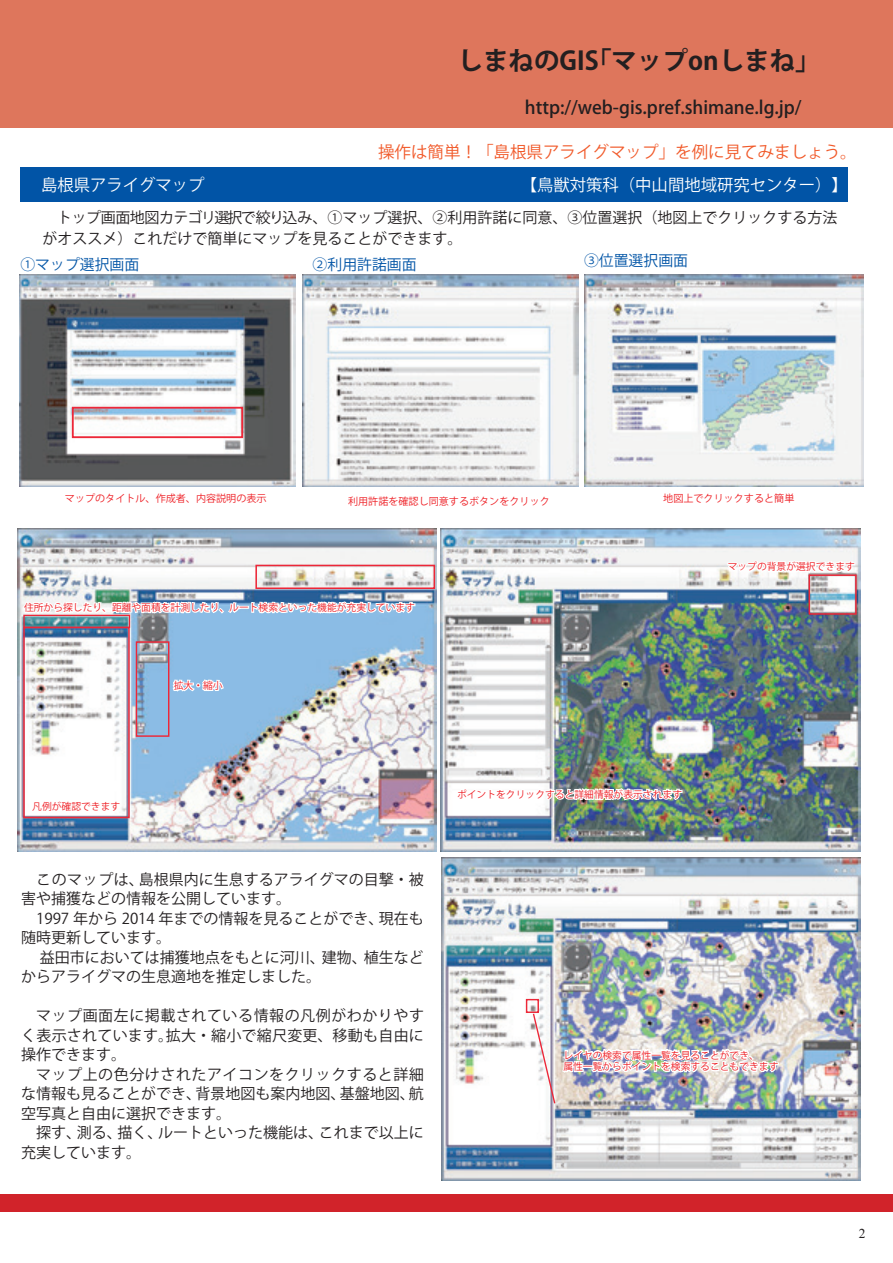
<style>
.page{position:relative;width:893px;height:1263px;background:#fff}
.page>*{position:absolute;margin:0;border:0;box-sizing:border-box;transform-origin:0 0}
.t1{font:700 25.5px "Koz Go Pro";color:#231f20}
.t2{font:500 18px "Koz Go Pro";color:#231f20}
.t3{font:16.5px "Koz Go Pro";color:#fff}
.t4{font:16.5px "Koz Go Pro";color:#f15929}
.t5{font:15px/19.5px "Koz Go Pro";color:#231f20}
.t6{font:15px "Koz Go Pro";color:#0154a6}
.t7{font:13.5px "Times New Roman";color:#231f20}
.t8{font:10.05px "Koz Go Pro";color:#ee1d23}
.t9{font:9.75px/11.7px "Koz Go Pro";color:#ee1d23}
</style>
<div class="page">
<div style="left:0;top:0;width:893px;height:128px;background:#de765c"></div>
<div style="left:0;top:1194px;width:893px;height:17px;background:#d1232a"></div>
<img style="left:20px;top:274px;width:276px;height:213px">
<div style="left:72px;top:407px;width:171px;height:31px;border:2px solid #ed2738"></div>
<img style="left:303px;top:274px;width:275px;height:213px">
<div style="left:20px;top:167px;width:828px;height:35px;background:#0154a6"></div>
<img style="left:584px;top:274px;width:279px;height:213px">
<img style="left:441px;top:528px;width:419px;height:323px">
<div style="left:809px;top:574px;width:48px;height:41px;border:1px solid #ed2738"></div>
<svg style="left:726px;top:543px;width:130px;height:38px"></svg>
<img style="left:454px;top:768px;width:230px;height:46px">
<img style="left:18px;top:528px;width:418px;height:323px">
<div style="left:23px;top:627px;width:107px;height:191px;border:1px solid #ed2738"></div>
<div style="left:255px;top:565px;width:180px;height:24px;border:2px solid #ed2738"></div>
<div style="left:136px;top:641px;width:33px;height:96px;border:1px solid #ed2738"></div>
<svg style="left:171px;top:676px;width:54px;height:29px"></svg>
<img style="left:21px;top:545px;width:396px;height:80px">
<img style="left:441px;top:857px;width:419px;height:323px">
<div style="left:526px;top:999px;width:13px;height:14px;border:1px solid #ed2738"></div>
<img style="left:532px;top:1012px;width:248px;height:93px">
<h1 class="t1" style="left:458px;top:44px;width:365px">しまねのGIS「マップonしまね」</h1>
<p class="t2" style="left:525px;top:96px;width:278px">http://web-gis.pref.shimane.lg.jp/</p>
<p class="t4" style="left:378px;top:141px;width:480px">操作は簡単！「島根県アライグマップ」を例に見てみましょう。</p>
<p class="t3" style="left:41px;top:174px;width:165px">島根県アライグマップ</p>
<p class="t3" style="left:521px;top:174px;width:329px">【鳥獣対策科（中山間地域研究センター）】</p>
<p class="t5" style="left:43px;top:208px;width:796px;line-height:21px">　トップ画面地図カテゴリ選択で絞り込み、①マップ選択、②利用許諾に同意、③位置選択（地図上でクリックする方法がオススメ）これだけで簡単にマップを見ることができます。</p>
<p class="t6" style="left:20px;top:254px;width:120px">①マップ選択画面</p>
<p class="t6" style="left:313px;top:254px;width:106px">②利用許諾画面</p>
<p class="t6" style="left:584px;top:251px;width:106px">③位置選択画面</p>
<p class="t8" style="left:65px;top:492px;width:203px">マップのタイトル、作成者、内容説明の表示</p>
<p class="t8" style="left:348px;top:494px;width:203px">利用許諾を確認し同意するボタンをクリック</p>
<p class="t9" style="left:24px;top:602px;width:393px">住所から探したり、距離や面積を計測したり、ルート検索といった機能が充実しています</p>
<p class="t9" style="left:174px;top:680px;width:50px">拡大・縮小</p>
<p class="t8" style="left:663px;top:492px;width:133px">地図上でクリックすると簡単</p>
<p class="t9" style="left:728px;top:561px;width:129px">マップの背景が選択できます</p>
<p class="t9" style="left:32px;top:801px;width:89px">凡例が確認できます</p>
<p class="t5" style="left:21px;top:870px;width:404px;text-indent:15px">このマップは、島根県内に生息するアライグマの目撃・被害や捕獲などの情報を公開しています。<br>　1997 年から 2014 年までの情報を見ることができ、現在も随時更新しています。<br>　益田市においては捕獲地点をもとに河川、建物、植生などからアライグマの生息適地を推定しました。</p>
<p class="t5" style="left:21px;top:1006px;width:404px">　マップ画面左に掲載されている情報の凡例がわかりやすく表示されています。拡大・縮小で縮尺変更、移動も自由に操作できます。<br>　マップ上の色分けされたアイコンをクリックすると詳細な情報も見ることができ、背景地図も案内地図、基盤地図、航空写真と自由に選択できます。<br>　探す、測る、描く、ルートといった機能は、これまで以上に充実しています。</p>
<p class="t9" style="left:457px;top:789px;width:227px">ポイントをクリックすると詳細情報が表示されます</p>
<p class="t9" style="left:563px;top:1049px;width:217px">レイヤの検索で属性一覧を見ることができ、<br>属性一覧からポイントを検索することもできます</p>
<p class="t7" style="left:859px;top:1225px;width:8px">2</p>
</div>
